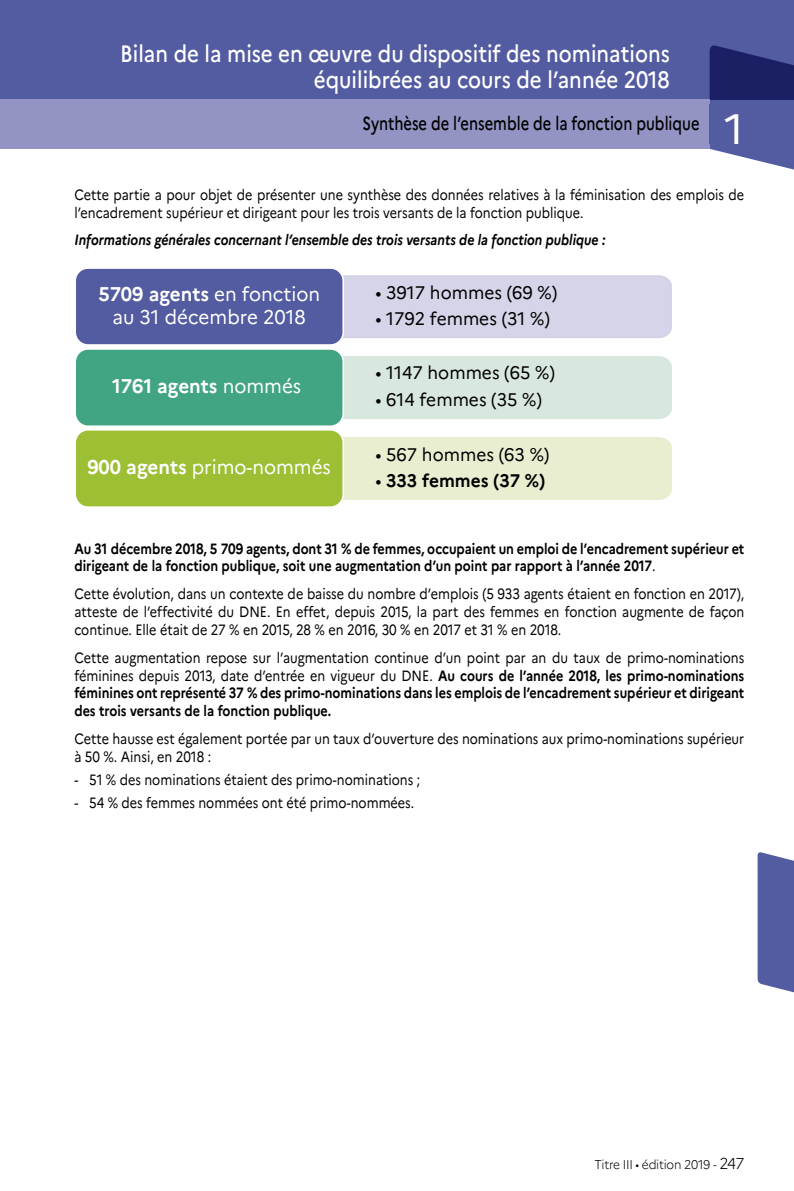
<style>
.page{position:relative;width:794px;height:1191px;background:#fff}
.page>*{position:absolute;margin:0;border:0;box-sizing:border-box;transform-origin:0 0}
._00_En-tete_2_Numero{font:42.52px "Marianne";color:#fff}
.t1{font:500 23.62px/26.2px "Marianne";color:#fff;text-align:right;scale:.87 1}
.t2{font:19.78px/23.8px "Marianne";color:#fff;text-align:center;scale:.95 1}
.t3{font:700 19.78px "Marianne";color:#fff;scale:.95 1}
.t4{font:500 18.9px "Marianne";color:#000;scale:.78 1}
.t5{font:18.2px "Marianne";color:#000;scale:.95 1}
.t6{font:700 18.2px "Marianne";color:#000;scale:.95 1}
._04_TC{font:14.88px/17.8px "Marianne";color:#000;scale:.85 1}
._04_TC-2{font:700 14.88px/17.8px "Marianne";color:#000;scale:.85 1}
._04_TC-3{font:italic 700 14.88px "Marianne";color:#000;scale:.85 1}
._00_Pied_de_page{font:300 12.6px "Marianne";letter-spacing:-.02em;color:#000;scale:.94 1}
.s1{font-weight:700}
.s2{font-weight:400}
.s3{font-size:15.75px}
</style>
<div class="page">
<div style="left:0;top:0;width:794px;height:99px;background:#535ba1"></div>
<svg style="left:709px;top:45px;width:85px;height:125px"></svg>
<div style="left:0;top:99px;width:709px;height:50px;background:#9394c3"></div>
<div style="left:709px;top:104px;width:85px;height:40px;background:#535ba1"></div>
<svg style="left:757px;top:852px;width:37px;height:141px;background:#6168a8"></svg>
<div style="left:343px;top:275px;width:329px;height:63px;background:#d5d4e8"></div>
<div style="left:75px;top:268px;width:268px;height:77px;background:#535ba1;border-radius:13px"></div>
<div style="left:74px;top:267px;width:270px;height:79px;border:2px solid #fff;border-radius:13px"></div>
<div style="left:343px;top:356px;width:329px;height:63px;background:#d9e8df"></div>
<div style="left:75px;top:349px;width:268px;height:77px;background:#41a482;border-radius:13px"></div>
<div style="left:74px;top:348px;width:270px;height:79px;border:2px solid #fff;border-radius:13px"></div>
<div style="left:343px;top:437px;width:329px;height:63px;background:#eaeed1"></div>
<div style="left:75px;top:430px;width:268px;height:77px;background:#9cbf34;border-radius:13px"></div>
<div style="left:74px;top:429px;width:270px;height:79px;border:2px solid #fff;border-radius:13px"></div>
<h2 class="t1" style="left:120px;top:40px;width:633px">Bilan de la mise en œuvre du dispositif des nominations équilibrées au cours de l’année 2018</h2>
<p class="t4" style="left:362px;top:112px;width:434px">Synthèse de l’ensemble de la fonction publique</p>
<p class="_00_En-tete_2_Numero" style="left:724px;top:103px;width:21px">1</p>
<p class="_04_TC" style="left:74px;top:185px;width:789px">Cette partie a pour objet de présenter une synthèse des données relatives à la féminisation des emplois de l’encadrement supérieur et dirigeant pour les trois versants de la fonction publique.</p>
<p class="_04_TC-3" style="left:74px;top:231px;width:626px">Informations générales concernant l’ensemble des trois versants de la fonction publique :</p>
<p class="t2" style="left:98px;top:281px;width:235px"><span class="s1">5709 agents</span> en fonction au 31 décembre 2018</p>
<p class="t5" style="left:375px;top:281px;width:193px">• 3917 hommes (69 %)</p>
<p class="t5" style="left:375px;top:308px;width:185px">• 1792 femmes (31 %)</p>
<p class="t5" style="left:375px;top:362px;width:190px">• 1147 hommes (65 %)</p>
<p class="t5" style="left:375px;top:388px;width:177px">• 614 femmes (35 %)</p>
<p class="t5" style="left:375px;top:443px;width:184px">• 567 hommes (63 %)</p>
<p class="t6" style="left:375px;top:469px;width:180px"><span class="s2">•</span> 333 femmes (37 %)</p>
<p class="t3" style="left:112px;top:374px;width:201px">1761 agents <span class="s2">nommés</span></p>
<p class="t2" style="left:87px;top:455px;width:258px"><span class="s1">900 agents</span> primo-nommés</p>
<p class="_04_TC-2" style="left:74px;top:539px;width:789px">Au 31 décembre 2018, 5 709 agents, dont 31 % de femmes, occupaient un emploi de l’encadrement supérieur et dirigeant de la fonction publique, soit une augmentation d’un point par rapport à l’année 2017<span class="s2">.</span></p>
<p class="_04_TC" style="left:74px;top:585px;width:789px;text-align:justify">Cette évolution, dans un contexte de baisse du nombre d’emplois (5 933 agents étaient en fonction en 2017), atteste de l’effectivité du DNE. En effet, depuis 2015, la part des femmes en fonction augmente de façon continue. Elle était de 27 % en 2015, 28 % en 2016, 30 % en 2017 et 31 % en 2018.</p>
<p class="_04_TC-2" style="left:74px;top:648px;width:789px;text-align:justify"><span class="s2">Cette augmentation repose sur l’augmentation continue d’un point par an du taux de primo‑nominations féminines depuis 2013, date d’entrée en vigueur du DNE.</span> Au cours de l’année 2018, les primo‑nominations féminines ont représenté 37 % des primo‑nominations dans les emplois de l’encadrement supérieur et dirigeant des trois versants de la fonction publique.</p>
<p class="_04_TC" style="left:74px;top:729px;width:789px">Cette hausse est également portée par un taux d’ouverture des nominations aux primo‑nominations supérieur à 50 %. Ainsi, en 2018 :</p>
<p class="_04_TC" style="left:74px;top:770px;width:408px">- 51 % des nominations étaient des primo‑nominations ;</p>
<p class="_04_TC" style="left:74px;top:793px;width:401px">- 54 % des femmes nommées ont été primo‑nommées.</p>
<p class="_00_Pied_de_page" style="left:594px;top:1157px;width:161px">Titre III • édition 2019 - <span class="s3">247</span></p>
</div>
